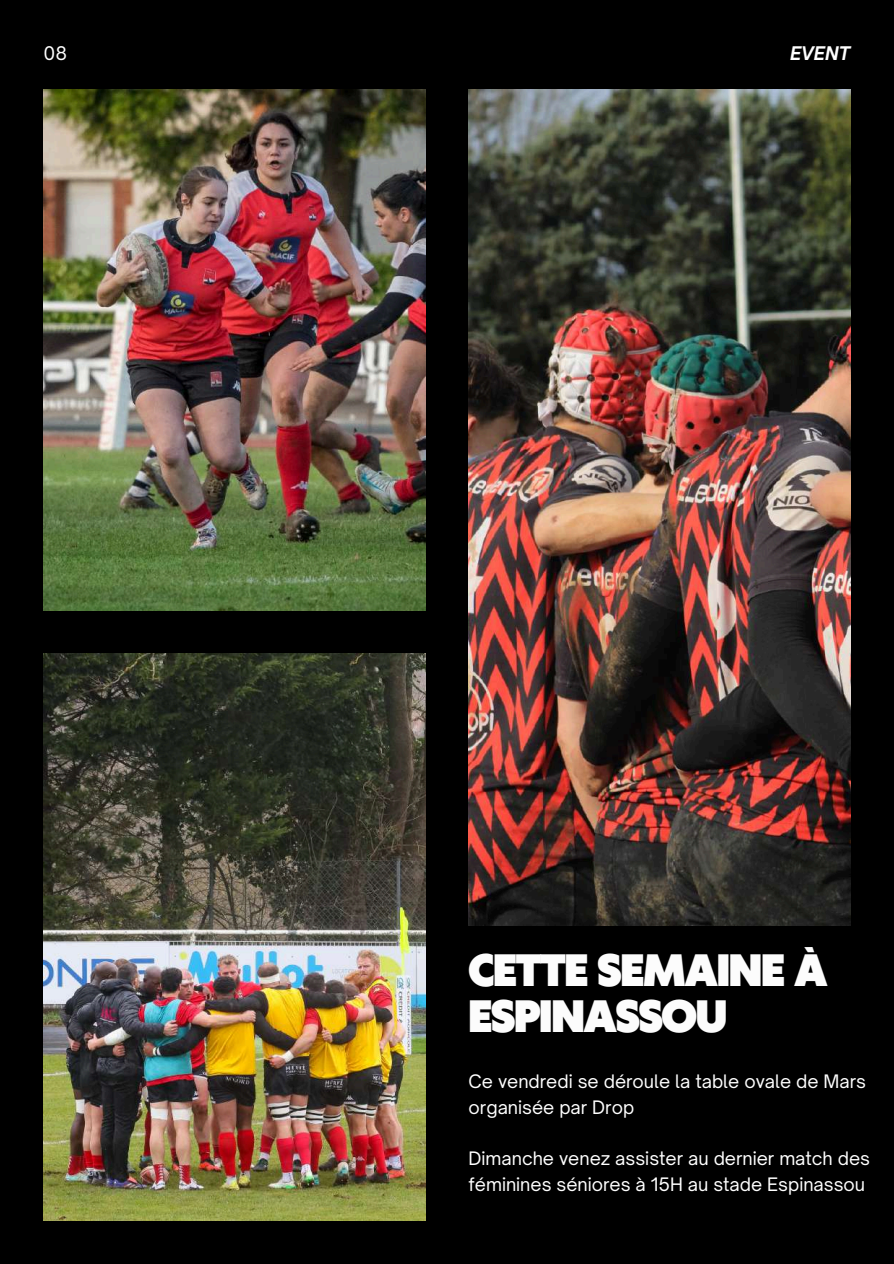
<style>
.page{position:relative;width:894px;height:1264px;background:#fff}
.page>*{position:absolute;margin:0;border:0;box-sizing:border-box;transform-origin:0 0}
.t1{font:900 42.45px/46.2px "Klein Text";letter-spacing:-.03em;color:#fcfcfc}
.t2{font:italic 700 18px "Open Sauce One";color:#fff}
.t3{font:18px "Open Sauce One";color:#fff}
.t4{font:17.7px/25.8px "Open Sauce One";color:#fff}
</style>
<div class="page">
<div style="left:0;top:0;width:893px;height:1263px;background:#000"></div>
<img style="left:44px;top:89px;width:381px;height:521px">
<img style="left:44px;top:653px;width:381px;height:567px">
<img style="left:468px;top:89px;width:382px;height:836px">
<p class="t3" style="left:44px;top:42px;width:25px">08</p>
<p class="t2" style="left:789px;top:42px;width:61px">EVENT</p>
<h1 class="t1" style="left:468px;top:950px;width:360px">CETTE SEMAINE À<br>ESPINASSOU</h1>
<p class="t4" style="left:468px;top:1067px;width:399px">Ce vendredi se déroule la table ovale de Mars organisée par Drop</p>
<p class="t4" style="left:468px;top:1145px;width:403px">Dimanche venez assister au dernier match des féminines séniores à 15H au stade Espinassou</p>
</div>
